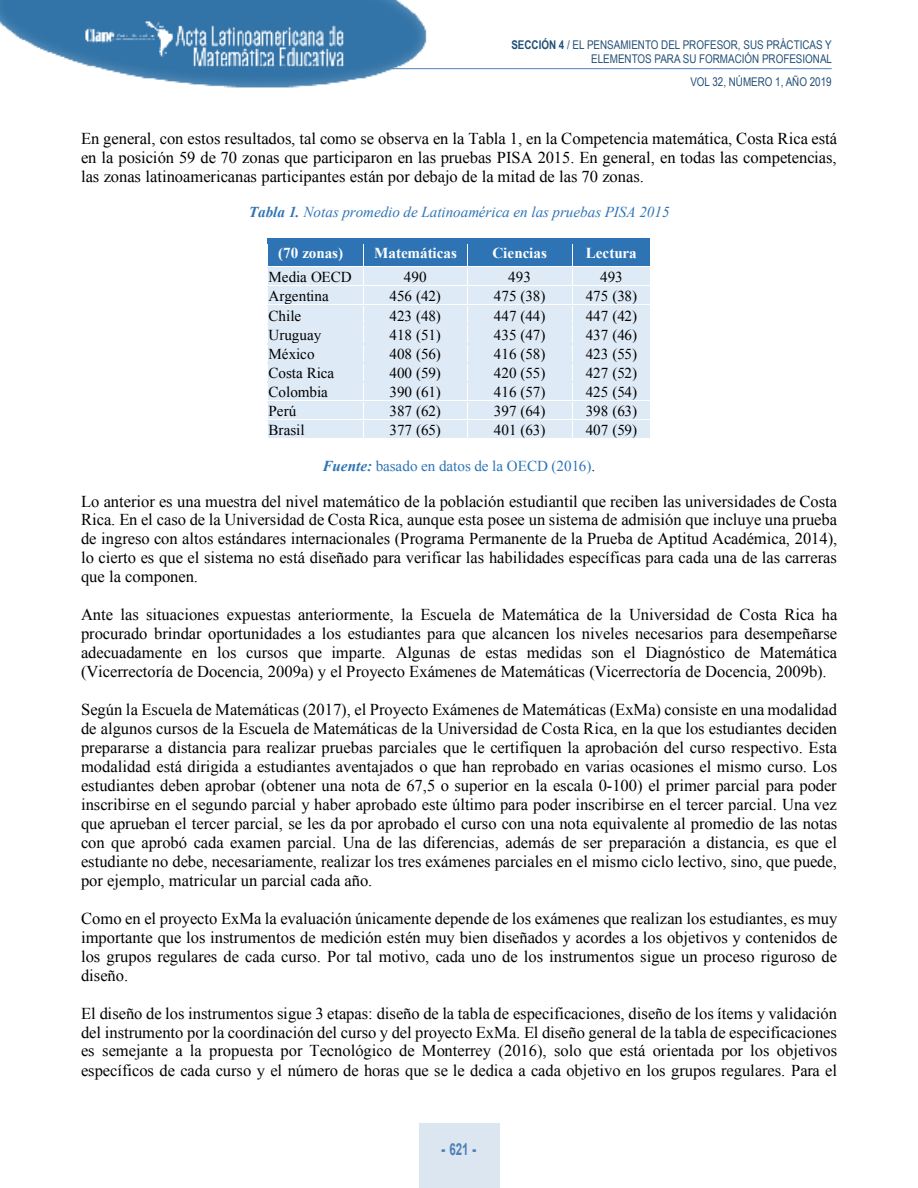
<style>
.page{position:relative;width:918px;height:1188px;background:#fff}
.page>*{position:absolute;margin:0;border:0;box-sizing:border-box;transform-origin:0 0}
.t1{font:16.5px/18.9px "Times New Roman";color:#000;text-align:justify}
.t2{font:700 16.5px "Arial";color:#4f80b4;scale:.7 1}
.t3{font:15.15px "Times New Roman";color:#000}
.t4{font:italic 15.15px "Times New Roman";color:#2e74b5}
.t5{font:700 15.15px "Times New Roman";color:#fff}
.t6{font:15.15px "Times New Roman";color:#2e74b5}
.t7{font:12px/14.4px "Arial Narrow";color:#214f77;text-align:right}
.s1{font-weight:700}
.s2{font-weight:700;font-style:italic}
.s3{color:#000}
.s4{font-weight:900}
</style>
<div class="page">
<img style="left:0;top:0;width:435px;height:88px">
<hr style="left:389px;top:68px;width:443px;height:1px;background:#4f80b4">
<div style="left:419px;top:1123px;width:80px;height:65px;background:#dce6f0"></div>
<div style="left:268px;top:238px;width:95px;height:28px;background:#2e74b5"></div>
<div style="left:364px;top:238px;width:103px;height:28px;background:#2e74b5"></div>
<div style="left:468px;top:238px;width:104px;height:28px;background:#2e74b5"></div>
<div style="left:572px;top:238px;width:78px;height:28px;background:#2e74b5"></div>
<div style="left:268px;top:267px;width:95px;height:18px;background:#deeaf6"></div>
<div style="left:364px;top:267px;width:103px;height:18px;background:#deeaf6"></div>
<div style="left:468px;top:267px;width:104px;height:18px;background:#deeaf6"></div>
<div style="left:572px;top:267px;width:78px;height:18px;background:#deeaf6"></div>
<div style="left:268px;top:287px;width:95px;height:18px;background:#deeaf6"></div>
<div style="left:364px;top:287px;width:103px;height:18px;background:#deeaf6"></div>
<div style="left:468px;top:287px;width:104px;height:18px;background:#deeaf6"></div>
<div style="left:572px;top:287px;width:78px;height:18px;background:#deeaf6"></div>
<hr style="left:268px;top:286px;width:95px;height:1px;background:#deeaf6">
<hr style="left:364px;top:286px;width:103px;height:1px;background:#deeaf6">
<hr style="left:468px;top:286px;width:104px;height:1px;background:#deeaf6">
<hr style="left:572px;top:286px;width:78px;height:1px;background:#deeaf6">
<div style="left:268px;top:306px;width:95px;height:18px;background:#deeaf6"></div>
<div style="left:364px;top:306px;width:103px;height:18px;background:#deeaf6"></div>
<div style="left:468px;top:306px;width:104px;height:18px;background:#deeaf6"></div>
<div style="left:572px;top:306px;width:78px;height:18px;background:#deeaf6"></div>
<hr style="left:268px;top:305px;width:95px;height:1px;background:#deeaf6">
<hr style="left:364px;top:305px;width:103px;height:1px;background:#deeaf6">
<hr style="left:468px;top:305px;width:104px;height:1px;background:#deeaf6">
<hr style="left:572px;top:305px;width:78px;height:1px;background:#deeaf6">
<div style="left:268px;top:325px;width:95px;height:18px;background:#deeaf6"></div>
<div style="left:364px;top:325px;width:103px;height:18px;background:#deeaf6"></div>
<div style="left:468px;top:325px;width:104px;height:18px;background:#deeaf6"></div>
<div style="left:572px;top:325px;width:78px;height:18px;background:#deeaf6"></div>
<div style="left:268px;top:344px;width:95px;height:18px;background:#deeaf6"></div>
<div style="left:364px;top:344px;width:103px;height:18px;background:#deeaf6"></div>
<div style="left:468px;top:344px;width:104px;height:18px;background:#deeaf6"></div>
<div style="left:572px;top:344px;width:78px;height:18px;background:#deeaf6"></div>
<div style="left:268px;top:363px;width:95px;height:18px;background:#deeaf6"></div>
<div style="left:364px;top:363px;width:103px;height:18px;background:#deeaf6"></div>
<div style="left:468px;top:363px;width:104px;height:18px;background:#deeaf6"></div>
<div style="left:572px;top:363px;width:78px;height:18px;background:#deeaf6"></div>
<div style="left:268px;top:382px;width:95px;height:18px;background:#deeaf6"></div>
<div style="left:364px;top:382px;width:103px;height:18px;background:#deeaf6"></div>
<div style="left:468px;top:382px;width:104px;height:18px;background:#deeaf6"></div>
<div style="left:572px;top:382px;width:78px;height:18px;background:#deeaf6"></div>
<div style="left:268px;top:401px;width:95px;height:18px;background:#deeaf6"></div>
<div style="left:364px;top:401px;width:103px;height:18px;background:#deeaf6"></div>
<div style="left:468px;top:401px;width:104px;height:18px;background:#deeaf6"></div>
<div style="left:572px;top:401px;width:78px;height:18px;background:#deeaf6"></div>
<div style="left:268px;top:420px;width:95px;height:18px;background:#deeaf6"></div>
<div style="left:364px;top:420px;width:103px;height:18px;background:#deeaf6"></div>
<div style="left:468px;top:420px;width:104px;height:18px;background:#deeaf6"></div>
<div style="left:572px;top:420px;width:78px;height:18px;background:#deeaf6"></div>
<svg style="left:267px;top:238px;width:1px;height:183px"></svg>
<svg style="left:363px;top:238px;width:1px;height:183px"></svg>
<svg style="left:467px;top:238px;width:1px;height:183px"></svg>
<svg style="left:572px;top:244px;width:1px;height:194px"></svg>
<p class="t7" style="left:511px;top:37px;width:322px"><span class="s1">SECCIÓN 4</span> / EL PENSAMIENTO DEL PROFESOR, SUS PRÁCTICAS Y<br>ELEMENTOS PARA SU FORMACIÓN PROFESIONAL</p>
<p class="t7" style="left:690px;top:75px;width:143px">VOL 32, NÚMERO 1, AÑO 2019</p>
<p class="t1" style="left:81px;top:129px;width:758px">En general, con estos resultados, tal como se observa en la Tabla 1, en la Competencia matemática, Costa Rica está en la posición 59 de 70 zonas que participaron en las pruebas PISA 2015. En general, en todas las competencias, las zonas latinoamericanas participantes están por debajo de la mitad de las 70 zonas.</p>
<p class="t4" style="left:249px;top:204px;width:422px"><span class="s1">Tabla 1.</span> Notas promedio de Latinoamérica en las pruebas PISA 2015</p>
<p class="t5" style="left:278px;top:244px;width:66px">(70 zonas)</p>
<p class="t5" style="left:374px;top:244px;width:84px">Matemáticas</p>
<p class="t5" style="left:492px;top:244px;width:56px">Ciencias</p>
<p class="t5" style="left:586px;top:244px;width:53px">Lectura</p>
<p class="t3" style="left:269px;top:269px;width:85px">Media OECD</p>
<p class="t3" style="left:404px;top:269px;width:24px">490</p>
<p class="t3" style="left:508px;top:269px;width:24px">493</p>
<p class="t3" style="left:600px;top:269px;width:24px">493</p>
<p class="t3" style="left:269px;top:288px;width:62px">Argentina</p>
<p class="t3" style="left:390px;top:288px;width:53px">456 (42)</p>
<p class="t3" style="left:494px;top:288px;width:53px">475 (38)</p>
<p class="t3" style="left:586px;top:288px;width:53px">475 (38)</p>
<p class="t3" style="left:269px;top:307px;width:34px">Chile</p>
<p class="t3" style="left:390px;top:307px;width:53px">423 (48)</p>
<p class="t3" style="left:494px;top:307px;width:53px">447 (44)</p>
<p class="t3" style="left:586px;top:307px;width:53px">447 (42)</p>
<p class="t3" style="left:269px;top:326px;width:54px">Uruguay</p>
<p class="t3" style="left:390px;top:326px;width:53px">418 (51)</p>
<p class="t3" style="left:494px;top:326px;width:53px">435 (47)</p>
<p class="t3" style="left:586px;top:326px;width:53px">437 (46)</p>
<p class="t3" style="left:269px;top:345px;width:48px">México</p>
<p class="t3" style="left:390px;top:345px;width:53px">408 (56)</p>
<p class="t3" style="left:494px;top:345px;width:53px">416 (58)</p>
<p class="t3" style="left:586px;top:345px;width:53px">423 (55)</p>
<p class="t3" style="left:269px;top:365px;width:67px">Costa Rica</p>
<p class="t3" style="left:390px;top:365px;width:53px">400 (59)</p>
<p class="t3" style="left:494px;top:365px;width:53px">420 (55)</p>
<p class="t3" style="left:586px;top:365px;width:53px">427 (52)</p>
<p class="t3" style="left:269px;top:384px;width:61px">Colombia</p>
<p class="t3" style="left:390px;top:384px;width:53px">390 (61)</p>
<p class="t3" style="left:494px;top:384px;width:53px">416 (57)</p>
<p class="t3" style="left:586px;top:384px;width:53px">425 (54)</p>
<p class="t3" style="left:269px;top:403px;width:29px">Perú</p>
<p class="t3" style="left:390px;top:403px;width:53px">387 (62)</p>
<p class="t3" style="left:494px;top:403px;width:53px">397 (64)</p>
<p class="t3" style="left:586px;top:403px;width:53px">398 (63)</p>
<p class="t3" style="left:269px;top:422px;width:38px">Brasil</p>
<p class="t3" style="left:390px;top:422px;width:53px">377 (65)</p>
<p class="t3" style="left:494px;top:422px;width:53px">401 (63)</p>
<p class="t3" style="left:586px;top:422px;width:53px">407 (59)</p>
<p class="t6" style="left:323px;top:457px;width:274px"><span class="s2">Fuente:</span> basado en datos de la OECD (2016)<span class="s3">.</span></p>
<p class="t1" style="left:81px;top:491px;width:758px">Lo anterior es una muestra del nivel matemático de la población estudiantil que reciben las universidades de Costa Rica. En el caso de la Universidad de Costa Rica, aunque esta posee un sistema de admisión que incluye una prueba de ingreso con altos estándares internacionales (Programa Permanente de la Prueba de Aptitud Académica, 2014), lo cierto es que el sistema no está diseñado para verificar las habilidades específicas para cada una de las carreras que la componen.</p>
<p class="t1" style="left:81px;top:605px;width:758px">Ante las situaciones expuestas anteriormente, la Escuela de Matemática de la Universidad de Costa Rica ha procurado brindar oportunidades a los estudiantes para que alcancen los niveles necesarios para desempeñarse adecuadamente en los cursos que imparte. Algunas de estas medidas son el Diagnóstico de Matemática (Vicerrectoría de Docencia, 2009a) y el Proyecto Exámenes de Matemáticas (Vicerrectoría de Docencia, 2009b).</p>
<p class="t1" style="left:81px;top:700px;width:758px">Según la Escuela de Matemáticas (2017), el Proyecto Exámenes de Matemáticas (ExMa) consiste en una modalidad de algunos cursos de la Escuela de Matemáticas de la Universidad de Costa Rica, en la que los estudiantes deciden prepararse a distancia para realizar pruebas parciales que le certifiquen la aprobación del curso respectivo. Esta modalidad está dirigida a estudiantes aventajados o que han reprobado en varias ocasiones el mismo curso. Los estudiantes deben aprobar (obtener una nota de 67,5 o superior en la escala 0-100) el primer parcial para poder inscribirse en el segundo parcial y haber aprobado este último para poder inscribirse en el tercer parcial. Una vez que aprueban el tercer parcial, se les da por aprobado el curso con una nota equivalente al promedio de las notas con que aprobó cada examen parcial. Una de las diferencias, además de ser preparación a distancia, es que el estudiante no debe, necesariamente, realizar los tres exámenes parciales en el mismo ciclo lectivo, sino, que puede, por ejemplo, matricular un parcial cada año.</p>
<p class="t1" style="left:81px;top:909px;width:758px">Como en el proyecto ExMa la evaluación únicamente depende de los exámenes que realizan los estudiantes, es muy importante que los instrumentos de medición estén muy bien diseñados y acordes a los objetivos y contenidos de los grupos regulares de cada curso. Por tal motivo, cada uno de los instrumentos sigue un proceso riguroso de diseño.</p>
<p class="t1" style="left:81px;top:1004px;width:758px">El diseño de los instrumentos sigue 3 etapas: diseño de la tabla de especificaciones, diseño de los ítems y validación del instrumento por la coordinación del curso y del proyecto ExMa. El diseño general de la tabla de especificaciones es semejante a la propuesta por Tecnológico de Monterrey (2016), solo que está orientada por los objetivos específicos de cada curso y el número de horas que se le dedica a cada objetivo en los grupos regulares. Para el</p>
<p class="t2" style="left:442px;top:1140px;width:51px"><span class="s4">-</span> 621 <span class="s4">-</span></p>
</div>
